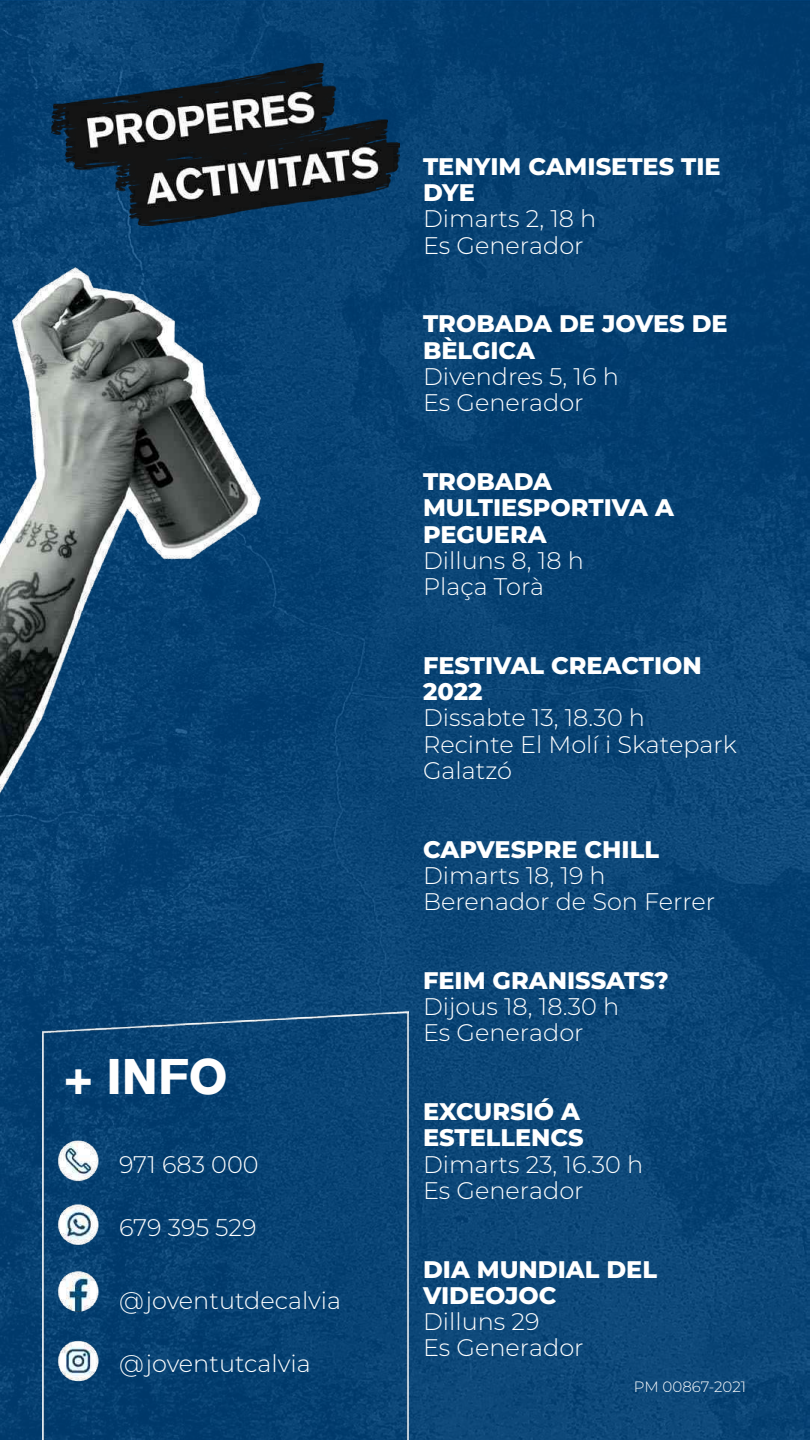
<style>
.page{position:relative;width:810px;height:1440px;background:#fff}
.page>*{position:absolute;margin:0;border:0;box-sizing:border-box;transform-origin:0 0}
.t1{font:900 48.75px "Akzidenz Grotesk";color:#fff}
.t2{font:300 24px/26.2px "Montserrat";color:#fff}
.t3{font:800 24px/26.2px "Montserrat";color:#fff}
.t4{font:300 15px "Montserrat";color:#fff}
</style>
<div class="page">
<img style="left:0;top:0;width:810px;height:1440px">
<img style="left:0;top:221px;width:372px;height:579px">
<img style="left:51px;top:64px;width:349px;height:161px">
<img style="left:43px;top:1012px;width:366px;height:428px">
<h1 class="t1" style="left:64px;top:1048px;width:165px">+ INFO</h1>
<p class="t2" style="left:119px;top:1151px;width:141px">971 683 000</p>
<p class="t2" style="left:119px;top:1213px;width:139px">679 395 529</p>
<p class="t2" style="left:119px;top:1287px;width:224px">@joventutdecalvia</p>
<p class="t2" style="left:119px;top:1349px;width:193px">@joventutcalvia</p>
<p class="t3" style="left:423px;top:152px;width:299px">TENYIM CAMISETES TIE<br>DYE</p>
<p class="t2" style="left:423px;top:205px;width:175px">Dimarts 2, 18 h<br>Es Generador</p>
<p class="t3" style="left:423px;top:310px;width:306px">TROBADA DE JOVES DE<br>BÈLGICA</p>
<p class="t2" style="left:423px;top:363px;width:197px">Divendres 5, 16 h<br>Es Generador</p>
<p class="t3" style="left:423px;top:467px;width:252px">TROBADA<br>MULTIESPORTIVA A<br>PEGUERA</p>
<p class="t2" style="left:423px;top:546px;width:162px">Dilluns 8, 18 h<br>Plaça Torà</p>
<p class="t3" style="left:423px;top:651px;width:280px">FESTIVAL CREACTION<br>2022</p>
<p class="t2" style="left:423px;top:704px;width:315px">Dissabte 13, 18.30 h<br>Recinte El Molí i Skatepark<br>Galatzó</p>
<p class="t3" style="left:423px;top:835px;width:237px">CAPVESPRE CHILL</p>
<p class="t2" style="left:423px;top:861px;width:294px">Dimarts 18, 19 h<br>Berenador de Son Ferrer</p>
<p class="t3" style="left:423px;top:966px;width:247px">FEIM GRANISSATS?</p>
<p class="t2" style="left:423px;top:993px;width:198px">Dijous 18, 18.30 h<br>Es Generador</p>
<p class="t3" style="left:423px;top:1097px;width:162px">EXCURSIÓ A<br>ESTELLENCS</p>
<p class="t2" style="left:423px;top:1150px;width:222px">Dimarts 23, 16.30 h<br>Es Generador</p>
<p class="t3" style="left:423px;top:1255px;width:235px">DIA MUNDIAL DEL<br>VIDEOJOC</p>
<p class="t2" style="left:423px;top:1308px;width:162px">Dilluns 29<br>Es Generador</p>
<p class="t4" style="left:634px;top:1377px;width:114px">PM 00867-2021</p>
</div>
